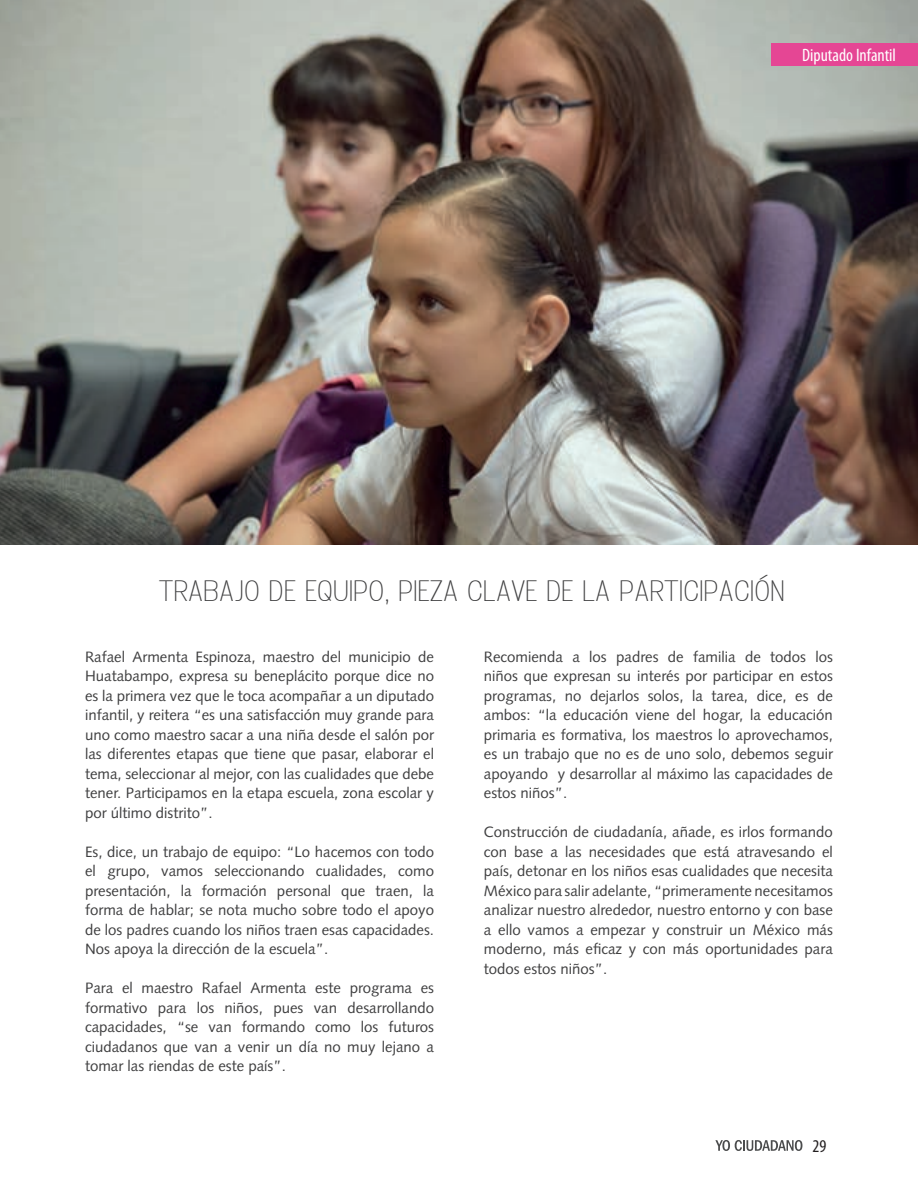
<style>
.page{position:relative;width:918px;height:1188px;background:#fff}
.page>*{position:absolute;margin:0;border:0;box-sizing:border-box;transform-origin:0 0}
.t1{font:100 27px "Duera PERSONALUSE Normal";letter-spacing:.06em;color:#3e3e3f}
.t2{font:condensed 18px "Myriad Pro";color:#fff}
.t3{font:condensed 18px "Myriad Pro";color:#231f20}
.t4{font:15px/19.5px "Syntax LT Std";color:#3e3e3f;text-align:justify}
</style>
<div class="page">
<svg style="left:715px;top:1140px;width:87px;height:11px"></svg>
<img style="left:0;top:0;width:918px;height:545px">
<div style="left:771px;top:43px;width:147px;height:22px;background:#e54694"></div>
<p class="t2" style="left:802px;top:44px;width:95px">Diputado Infantil</p>
<h1 class="t1" style="left:159px;top:574px;width:626px">TRABAJO DE EQUIPO, PIEZA CLAVE DE LA PARTICIPACIÓN</h1>
<p class="t4" style="left:85px;top:647px;width:351px">Rafael Armenta Espinoza, maestro del municipio de Huatabampo, expresa su beneplácito porque dice no es la primera vez que le toca acompañar a un diputado infantil, y reitera “es una satisfacción muy grande para uno como maestro sacar a una niña desde el salón por las diferentes etapas que tiene que pasar, elaborar el tema, seleccionar al mejor, con las cualidades que debe tener. Participamos en la etapa escuela, zona escolar y por último distrito”.</p>
<p class="t4" style="left:85px;top:842px;width:351px">Es, dice, un trabajo de equipo: “Lo hacemos con todo el grupo, vamos seleccionando cualidades, como presentación, la formación personal que traen, la forma de hablar; se nota mucho sobre todo el apoyo de los padres cuando los niños traen esas capacidades.<br>Nos apoya la dirección de la escuela”.</p>
<p class="t4" style="left:85px;top:978px;width:351px">Para el maestro Rafael Armenta este programa es formativo para los niños, pues van desarrollando capacidades, “se van formando como los futuros ciudadanos que van a venir un día no muy lejano a tomar las riendas de este país”.</p>
<p class="t4" style="left:484px;top:647px;width:351px">Recomienda a los padres de familia de todos los niños que expresan su interés por participar en estos programas, no dejarlos solos, la tarea, dice, es de ambos: “la educación viene del hogar, la educación primaria es formativa, los maestros lo aprovechamos, es un trabajo que no es de uno solo, debemos seguir apoyando y desarrollar al máximo las capacidades de estos niños”.</p>
<p class="t4" style="left:484px;top:822px;width:351px">Construcción de ciudadanía, añade, es irlos formando con base a las necesidades que está atravesando el país, detonar en los niños esas cualidades que necesita México para salir adelante, “primeramente necesitamos analizar nuestro alrededor, nuestro entorno y con base a ello vamos a empezar y construir un México más moderno, más eficaz y con más oportunidades para todos estos niños”.</p>
<p class="t3" style="left:813px;top:1135px;width:15px">29</p>
</div>
